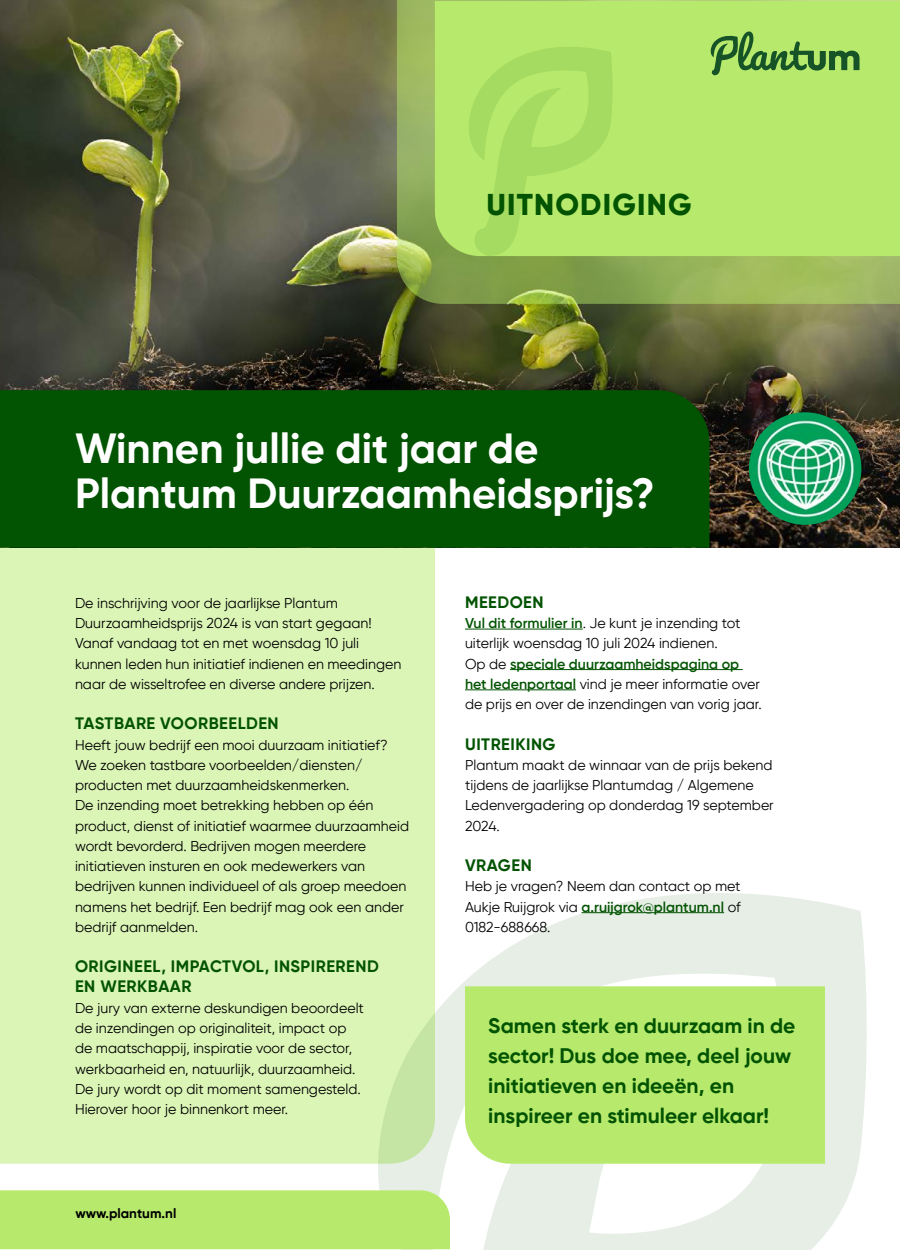
<style>
.page{position:relative;width:900px;height:1250px;background:#fff}
.page>*{position:absolute;margin:0;border:0;box-sizing:border-box;transform-origin:0 0}
.t1{font:700 42px/45px "Gilroy";color:#fff}
.t2{font:800 30px "Gilroy";letter-spacing:.04em;color:#025302}
.t3{font:700 21px/30px "Gilroy";color:#025302}
.t4{font:700 16.5px/19.5px "Gilroy";letter-spacing:.03em;color:#025302}
.t5{font:14.25px/20.2px "Gilroy";color:#000}
.t6{font:700 13.5px "Gilroy";color:#000}
.s1{font-weight:600;color:#025302}
</style>
<div class="page">
<div style="left:0;top:548px;width:435px;height:615px;background:#dbf5b6"></div>
<img style="left:0;top:0;width:900px;height:548px">
<svg style="left:360px;top:871px;width:507px;height:378px;fill:#e6eee6"></svg>
<div style="left:0;top:390px;width:710px;height:158px;background:#025302"></div>
<svg style="left:396px;top:0;width:504px;height:304px"></svg>
<div style="left:435px;top:1px;width:465px;height:255px;background:#b7ea6c"></div>
<svg style="left:460px;top:35px;width:155px;height:221px"></svg>
<svg style="left:711px;top:31px;width:149px;height:44px"></svg>
<hr style="left:465px;top:628px;width:118px;height:1px;background:#025302">
<hr style="left:510px;top:669px;width:233px;height:1px;background:#025302">
<hr style="left:465px;top:689px;width:111px;height:1px;background:#025302">
<hr style="left:582px;top:912px;width:142px;height:1px;background:#025302">
<div style="left:465px;top:986px;width:360px;height:177px;background:#b7ea6c"></div>
<div style="left:0;top:1190px;width:450px;height:59px;background:#b7ea6c"></div>
<img style="left:749px;top:412px;width:112px;height:113px;border-radius:56px">
<h2 class="t2" style="left:486px;top:185px;width:207px">UITNODIGING</h2>
<h1 class="t1" style="left:75px;top:425px;width:581px">Winnen jullie dit jaar de<br>Plantum Duurzaamheidsprijs?</h1>
<p class="t5" style="left:75px;top:592px;width:328px">De inschrijving voor de jaarlijkse Plantum Duurzaamheidsprijs 2024 is van start gegaan!<br>Vanaf vandaag tot en met woensdag 10 juli kunnen leden hun initiatief indienen en meedingen naar de wisseltrofee en diverse andere prijzen.</p>
<p class="t4" style="left:75px;top:713px;width:205px">TASTBARE VOORBEELDEN</p>
<p class="t5" style="left:75px;top:734px;width:336px">Heeft jouw bedrijf een mooi duurzaam initiatief?<br>We zoeken tastbare voorbeelden/diensten/ producten met duurzaamheidskenmerken.<br>De inzending moet betrekking hebben op één product, dienst of initiatief waarmee duurzaamheid wordt bevorderd. Bedrijven mogen meerdere initiatieven insturen en ook medewerkers van bedrijven kunnen individueel of als groep meedoen namens het bedrijf. Een bedrijf mag ook een ander bedrijf aanmelden.</p>
<p class="t4" style="left:75px;top:956px;width:305px">ORIGINEEL, IMPACTVOL, INSPIREREND<br>EN WERKBAAR</p>
<p class="t5" style="left:75px;top:997px;width:290px">De jury van externe deskundigen beoordeelt de inzendingen op originaliteit, impact op de maatschappij, inspiratie voor de sector, werkbaarheid en, natuurlijk, duurzaamheid.<br>De jury wordt op dit moment samengesteld.<br>Hierover hoor je binnenkort meer.</p>
<p class="t6" style="left:76px;top:1204px;width:102px">www.plantum.nl</p>
<p class="t4" style="left:465px;top:592px;width:80px">MEEDOEN</p>
<p class="t5" style="left:465px;top:612px;width:298px"><span class="s1">Vul dit formulier in</span>. Je kunt je inzending tot uiterlijk woensdag 10 juli 2024 indienen.<br>Op de <span class="s1">speciale duurzaamheidspagina op het ledenportaal</span> vind je meer informatie over de prijs en over de inzendingen van vorig jaar.</p>
<p class="t4" style="left:465px;top:734px;width:92px">UITREIKING</p>
<p class="t5" style="left:465px;top:754px;width:310px">Plantum maakt de winnaar van de prijs bekend tijdens de jaarlijkse Plantumdag / Algemene Ledenvergadering op donderdag 19 september 2024.</p>
<p class="t4" style="left:465px;top:855px;width:68px">VRAGEN</p>
<p class="t5" style="left:465px;top:876px;width:277px;text-align:justify">Heb je vragen? Neem dan contact op met Aukje Ruijgrok via <span class="s1">a.ruijgrok@plantum.nl</span> of 0182-688668.</p>
<h3 class="t3" style="left:488px;top:1010px;width:309px">Samen sterk en duurzaam in de sector! Dus doe mee, deel jouw initiatieven en ideeën, en inspireer en stimuleer elkaar!</h3>
</div>
